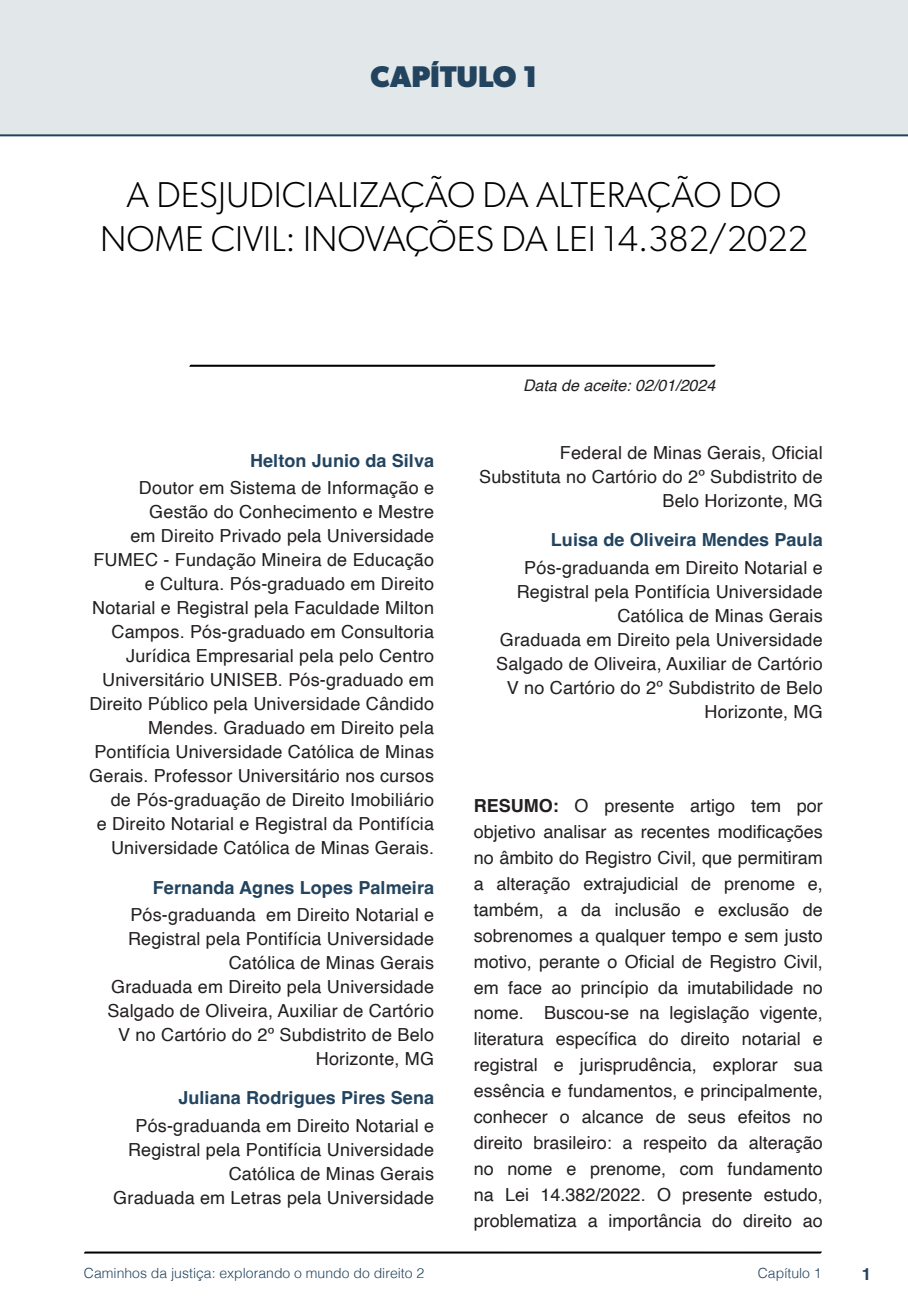
<style>
.page{position:relative;width:908px;height:1304px;background:#fff}
.page>*{position:absolute;margin:0;border:0;box-sizing:border-box;transform-origin:0 0}
.t1{font:300 36px/44px "Gibson";color:#000;text-align:center}
.t2{font:700 30px "Gibson";color:#23445f}
.t3{font:18px/24px "Helvetica";letter-spacing:.01em;color:#231f20;text-align:right}
.t4{font:700 18px "Helvetica";letter-spacing:.005em;color:#23445f}
.t5{font:700 16.8px "Helvetica";color:#23445f}
.t6{font:italic 16px "Helvetica";color:#231f20}
.t7{font:300 14px "Helvetica";color:#23445f}
.s1{font-weight:700}
</style>
<div class="page">
<svg style="left:84px;top:1251px;width:737px;height:3px;background:#515151"></svg>
<div style="left:0;top:0;width:907px;height:136px;background:#e2e7e9"></div>
<svg style="left:189px;top:364px;width:526px;height:3px;background:#4f4f4f"></svg>
<div style="left:64px;top:74px;width:61px;height:54px;background:#e2e7e9"></div>
<h2 class="t2" style="left:370px;top:58px;width:168px">CAPÍTULO 1</h2>
<h1 class="t1" style="left:100px;top:172px;width:709px">A DESJUDICIALIZAÇÃO DA ALTERAÇÃO DO<br>NOME CIVIL: INOVAÇÕES DA LEI 14.382/2022</h1>
<p class="t4" style="left:250px;top:450px;width:185px">Helton Junio da Silva</p>
<p class="t3" style="left:89px;top:477px;width:346px">Doutor em Sistema de Informação e Gestão do Conhecimento e Mestre<br>em Direito Privado pela Universidade FUMEC - Fundação Mineira de Educação e Cultura. Pós-graduado em Direito Notarial e Registral pela Faculdade Milton Campos. Pós-graduado em Consultoria Jurídica Empresarial pela pelo Centro Universitário UNISEB. Pós-graduado em Direito Público pela Universidade Cândido Mendes. Graduado em Direito pela Pontifícia Universidade Católica de Minas Gerais. Professor Universitário nos cursos de Pós-graduação de Direito Imobiliário<br>e Direito Notarial e Registral da Pontifícia Universidade Católica de Minas Gerais.</p>
<p class="t4" style="left:153px;top:876px;width:282px">Fernanda Agnes Lopes Palmeira</p>
<p class="t3" style="left:107px;top:903px;width:328px">Pós-graduanda em Direito Notarial e Registral pela Pontifícia Universidade Católica de Minas Gerais<br>Graduada em Direito pela Universidade Salgado de Oliveira, Auxiliar de Cartório V no Cartório do 2º Subdistrito de Belo Horizonte, MG</p>
<p class="t4" style="left:178px;top:1087px;width:257px">Juliana Rodrigues Pires Sena</p>
<p class="t3" style="left:113px;top:1114px;width:322px">Pós-graduanda em Direito Notarial e Registral pela Pontifícia Universidade Católica de Minas Gerais<br>Graduada em Letras pela Universidade</p>
<p class="t6" style="left:523px;top:373px;width:194px">Data de aceite: 02/01/2024</p>
<p class="t3" style="left:479px;top:441px;width:345px">Federal de Minas Gerais, Oficial<br>Substituta no Cartório do 2º Subdistrito de<br>Belo Horizonte, MG</p>
<p class="t4" style="left:550px;top:529px;width:273px">Luisa de Oliveira Mendes Paula</p>
<p class="t3" style="left:496px;top:556px;width:328px">Pós-graduanda em Direito Notarial e Registral pela Pontifícia Universidade Católica de Minas Gerais<br>Graduada em Direito pela Universidade Salgado de Oliveira, Auxiliar de Cartório V no Cartório do 2º Subdistrito de Belo Horizonte, MG</p>
<p class="t3" style="left:473px;top:793px;width:350px;line-height:26px;text-align:justify"><span class="s1">RESUMO:</span> O presente artigo tem por objetivo analisar as recentes modificações no âmbito do Registro Civil, que permitiram a alteração extrajudicial de prenome e, também, a da inclusão e exclusão de sobrenomes a qualquer tempo e sem justo motivo, perante o Oficial de Registro Civil, em face ao princípio da imutabilidade no nome. Buscou-se na legislação vigente, literatura específica do direito notarial e registral e jurisprudência, explorar sua essência e fundamentos, e principalmente, conhecer o alcance de seus efeitos no direito brasileiro: a respeito da alteração no nome e prenome, com fundamento na Lei 14.382/2022. O presente estudo, problematiza a importância do direito ao</p>
<p class="t7" style="left:84px;top:1261px;width:342px">Caminhos da justiça: explorando o mundo do direito 2</p>
<p class="t7" style="left:757px;top:1261px;width:65px">Capítulo 1</p>
<p class="t5" style="left:861px;top:1264px;width:11px">1</p>
</div>
